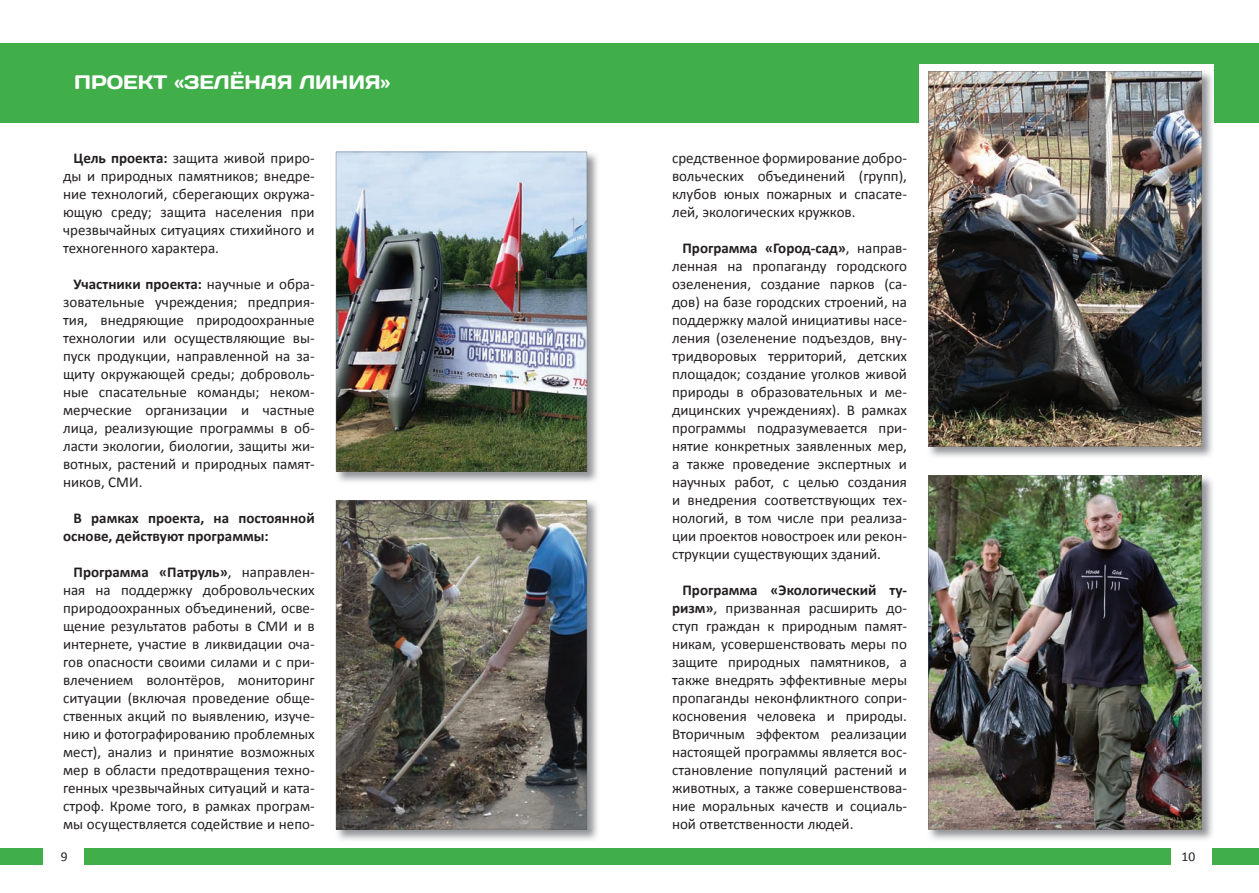
<style>
.page{position:relative;width:1259px;height:893px;background:#fff}
.page>*{position:absolute;margin:0;border:0;box-sizing:border-box;transform-origin:0 0}
.t1{font:19.5px "Days";color:#fff}
.t2{font:15px/18px "Calibri";color:#231f20;text-align:justify}
.t3{font:700 15px/18px "Calibri";color:#231f20}
.t4{font:13.5px "Calibri";color:#231f20}
.s1{font-weight:700}
</style>
<div class="page">
<div style="left:0;top:43px;width:1259px;height:80px;background:#40ae49"></div>
<div style="left:919px;top:64px;width:295px;height:399px;background:#fff"></div>
<img style="left:928px;top:70px;width:286px;height:387px">
<img style="left:928px;top:71px;width:273px;height:375px">
<div style="left:0;top:848px;width:1259px;height:17px;background:#40ae49"></div>
<div style="left:44px;top:845px;width:40px;height:48px;background:#fff"></div>
<div style="left:1171px;top:845px;width:40px;height:48px;background:#fff"></div>
<img style="left:335px;top:500px;width:263px;height:340px">
<img style="left:336px;top:500px;width:251px;height:329px">
<img style="left:335px;top:151px;width:263px;height:331px">
<img style="left:336px;top:152px;width:251px;height:319px">
<img style="left:928px;top:475px;width:285px;height:365px">
<img style="left:928px;top:476px;width:273px;height:353px">
<h1 class="t1" style="left:74px;top:70px;width:317px">ПРОЕКТ «ЗЕЛЁНАЯ ЛИНИЯ»</h1>
<p class="t2" style="left:63px;top:148px;width:253px;text-indent:10px"><span class="s1">Цель проекта:</span> защита живой приро&shy;ды и природных памятников; внедре&shy;ние технологий, сберегающих окружа&shy;ющую среду; защита населения при чрезвычайных ситуациях стихийного и техногенного характера.</p>
<p class="t2" style="left:63px;top:274px;width:253px;text-indent:10px"><span class="s1">Участники проекта:</span> научные и обра&shy;зовательные учреждения; предприя&shy;тия, внедряющие природоохранные технологии или осуществляющие вы&shy;пуск продукции, направленной на за&shy;щиту окружающей среды; доброволь&shy;ные спасательные команды; неком&shy;мерческие организации и частные лица, реализующие программы в об&shy;ласти экологии, биологии, защиты жи&shy;вотных, растений и природных памят&shy;ников, СМИ.</p>
<p class="t3" style="left:63px;top:508px;width:253px;text-indent:10px">В рамках проекта, на постоянной основе, действуют программы:</p>
<p class="t2" style="left:63px;top:562px;width:253px;text-indent:10px"><span class="s1">Программа «Патруль»</span>, направлен&shy;ная на поддержку добровольческих природоохранных объединений, осве&shy;щение результатов работы в СМИ и в интернете, участие в ликвидации оча&shy;гов опасности своими силами и с при&shy;влечением волонтёров, мониторинг ситуации (включая проведение обще&shy;ственных акций по выявлению, изуче&shy;нию и фотографированию проблемных мест), анализ и принятие возможных мер в области предотвращения техно&shy;генных чрезвычайных ситуаций и ката&shy;строф. Кроме того, в рамках програм&shy;мы осуществляется содействие и непо-</p>
<p class="t2" style="left:672px;top:148px;width:236px">средственное формирование добро&shy;вольческих объединений (групп), клубов юных пожарных и спасате&shy;лей, экологических кружков.</p>
<p class="t2" style="left:672px;top:238px;width:236px;text-indent:10px"><span class="s1">Программа «Город-сад»</span>, направ&shy;ленная на пропаганду городского озеленения, создание парков (са&shy;дов) на базе городских строений, на поддержку малой инициативы насе&shy;ления (озеленение подъездов, вну&shy;тридворовых территорий, детских площадок; создание уголков живой природы в образовательных и ме&shy;дицинских учреждениях). В рамках программы подразумевается при&shy;нятие конкретных заявленных мер, а также проведение экспертных и научных работ, с целью создания и внедрения соответствующих тех&shy;нологий, в том числе при реализа&shy;ции проектов новостроек или рекон&shy;струкции существующих зданий.</p>
<p class="t2" style="left:672px;top:580px;width:236px;text-indent:10px"><span class="s1">Программа «Экологический ту&shy;ризм»</span>, призванная расширить до&shy;ступ граждан к природным памят&shy;никам, усовершенствовать меры по защите природных памятников, а также внедрять эффективные меры пропаганды неконфликтного сопри&shy;косновения человека и природы.<br>Вторичным эффектом реализации настоящей программы является вос&shy;становление популяций растений и животных, а также совершенствова&shy;ние моральных качеств и социаль&shy;ной ответственности людей.</p>
<p class="t4" style="left:61px;top:848px;width:8px">9</p>
<p class="t4" style="left:1181px;top:848px;width:15px">10</p>
</div>
